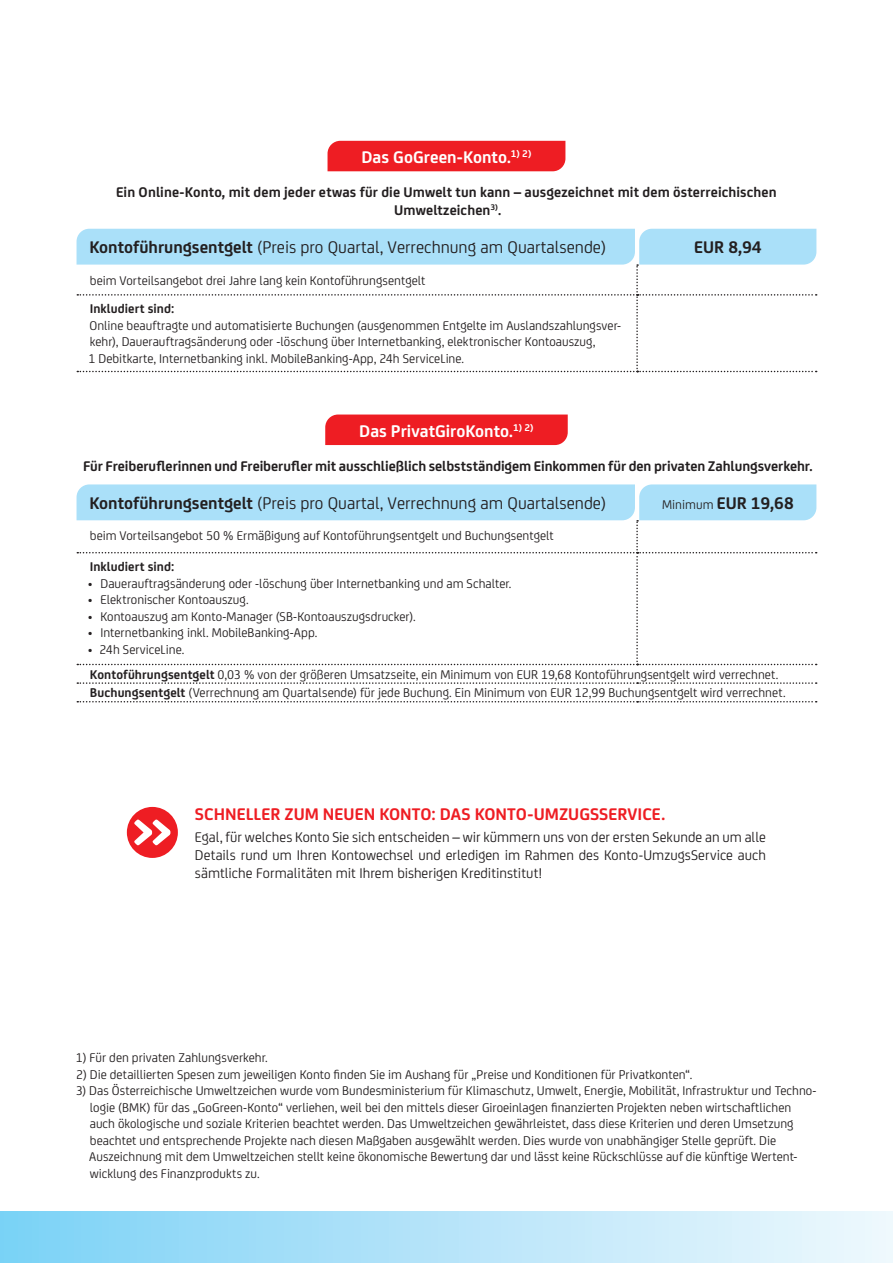
<style>
.page{position:relative;width:893px;height:1263px;background:#fff}
.page>*{position:absolute;margin:0;border:0;box-sizing:border-box;transform-origin:0 0}
.t1{font:18px "Uni Credit";color:#231f20}
.t2{font:700 18px "Uni Credit";color:#ee1d23}
.t3{font:700 18px "Uni Credit";color:#fff}
.t4{font:700 18px "Uni Credit";color:#231f20}
.t5{font:15px/18px "Uni Credit";color:#231f20;text-align:justify}
.t6{font:700 15px/18px "Uni Credit";color:#231f20;text-align:center}
.t7{font:13.5px/16.5px "Uni Credit";color:#231f20}
.t8{font:700 13.5px "Uni Credit";letter-spacing:.005em;color:#231f20}
.s1{font-weight:700}
.s2{font-weight:400;font-size:13.5px}
</style>
<div class="page">
<div style="left:0;top:1212px;width:893px;height:51px;background:linear-gradient(to right,#7cd1f6,#eff8fd)"></div>
<hr style="left:892px;top:1212px;width:1px;height:51px;background:#f0f9fd">
<div style="left:127px;top:807px;width:51px;height:51px;background:#ee1d23;border-radius:50%"></div>
<svg style="left:134px;top:819px;width:36px;height:26px"></svg>
<div style="left:328px;top:141px;width:237px;height:30px;background:#ee1d23"></div>
<svg style="left:77px;top:229px;width:740px;height:143px"></svg>
<svg style="left:77px;top:682px;width:740px;height:2px"></svg>
<svg style="left:77px;top:701px;width:740px;height:1px"></svg>
<div style="left:325px;top:414px;width:243px;height:31px;background:#ee1d23"></div>
<svg style="left:77px;top:484px;width:740px;height:181px"></svg>
<h1 class="t3" style="left:362px;top:143px;width:171px">Das GoGreen-Konto.<sup>1)</sup> <sup>2)</sup></h1>
<p class="t6" style="left:116px;top:182px;width:662px">Ein Online-Konto, mit dem jeder etwas für die Umwelt tun kann – ausgezeichnet mit dem österreichischen<br>Umweltzeichen<sup>3)</sup>.</p>
<h1 class="t1" style="left:90px;top:234px;width:518px"><span class="s1">Kontoführungsentgelt</span> (Preis pro Quartal, Verrechnung am Quartalsende)</h1>
<h1 class="t4" style="left:694px;top:234px;width:69px">EUR 8,94</h1>
<p class="t7" style="left:90px;top:271px;width:337px">beim Vorteilsangebot drei Jahre lang kein Kontoführungsentgelt</p>
<p class="t8" style="left:90px;top:299px;width:86px">Inkludiert sind:</p>
<p class="t7" style="left:88px;top:316px;width:534px">Online beauftragte und automatisierte Buchungen (ausgenommen Entgelte im Auslandszahlungsver&shy;kehr), Dauerauftragsänderung oder -löschung über Internetbanking, elektronischer Kontoauszug,<br>1 Debitkarte, Internetbanking inkl. MobileBanking-App, 24h ServiceLine.</p>
<h1 class="t3" style="left:359px;top:417px;width:176px">Das PrivatGiroKonto.<sup>1)</sup> <sup>2)</sup></h1>
<p class="t6" style="left:83px;top:456px;width:731px">Für Freiberuflerinnen und Freiberufler mit ausschließlich selbstständigem Einkommen für den privaten Zahlungsverkehr.</p>
<h1 class="t1" style="left:90px;top:490px;width:518px"><span class="s1">Kontoführungsentgelt</span> (Preis pro Quartal, Verrechnung am Quartalsende)</h1>
<h1 class="t4" style="left:662px;top:489px;width:133px"><span class="s2">Minimum</span> EUR 19,68</h1>
<p class="t7" style="left:90px;top:527px;width:465px">beim Vorteilsangebot 50 % Ermäßigung auf Kontoführungsentgelt und Buchungsentgelt</p>
<p class="t8" style="left:90px;top:557px;width:86px">Inkludiert sind:</p>
<p class="t7" style="left:88px;top:574px;width:425px">• Dauerauftragsänderung oder -löschung über Internetbanking und am Schalter.</p>
<p class="t7" style="left:88px;top:591px;width:162px">• Elektronischer Kontoauszug.</p>
<p class="t7" style="left:88px;top:607px;width:329px">• Kontoauszug am Konto-Manager (SB-Kontoauszugsdrucker).</p>
<p class="t7" style="left:88px;top:624px;width:231px">• Internetbanking inkl. MobileBanking-App.</p>
<p class="t7" style="left:88px;top:636px;width:692px;line-height:25px">• 24h ServiceLine.<br><span class="s1">Kontoführungsentgelt</span> 0,03 % von der größeren Umsatzseite, ein Minimum von EUR 19,68 Kontoführungsentgelt wird verrechnet.</p>
<p class="t7" style="left:90px;top:684px;width:697px"><span class="s1">Buchungsentgelt</span> (Verrechnung am Quartalsende) für jede Buchung. Ein Minimum von EUR 12,99 Buchungsentgelt wird verrechnet.</p>
<h1 class="t2" style="left:195px;top:800px;width:472px">SCHNELLER ZUM NEUEN KONTO: DAS KONTO-UMZUGSSERVICE.</h1>
<p class="t5" style="left:195px;top:827px;width:573px">Egal, für welches Konto Sie sich entscheiden – wir kümmern uns von der ersten Sekunde an um alle Details rund um Ihren Kontowechsel und erledigen im Rahmen des Konto-UmzugsService auch sämtliche Formalitäten mit Ihrem bisherigen Kreditinstitut!</p>
<p class="t7" style="left:76px;top:1049px;width:194px">1) Für den privaten Zahlungsverkehr.</p>
<p class="t7" style="left:76px;top:1065px;width:618px">2) Die detaillierten Spesen zum jeweiligen Konto finden Sie im Aushang für „Preise und Konditionen für Privatkonten“.</p>
<p class="t7" style="left:89px;top:1082px;width:729px;text-indent:-14px">3) Das Österreichische Umweltzeichen wurde vom Bundesministerium für Klimaschutz, Umwelt, Energie, Mobilität, Infrastruktur und Techno&shy;logie (BMK) für das „GoGreen-Konto“ verliehen, weil bei den mittels dieser Giroeinlagen finanzierten Projekten neben wirtschaftlichen auch ökologische und soziale Kriterien beachtet werden. Das Umweltzeichen gewährleistet, dass diese Kriterien und deren Umsetzung beachtet und entsprechende Projekte nach diesen Maßgaben ausgewählt werden. Dies wurde von unabhängiger Stelle geprüft. Die Auszeichnung mit dem Umweltzeichen stellt keine ökonomische Bewertung dar und lässt keine Rückschlüsse auf die künftige Wertent&shy;wicklung des Finanzprodukts zu.</p>
</div>
